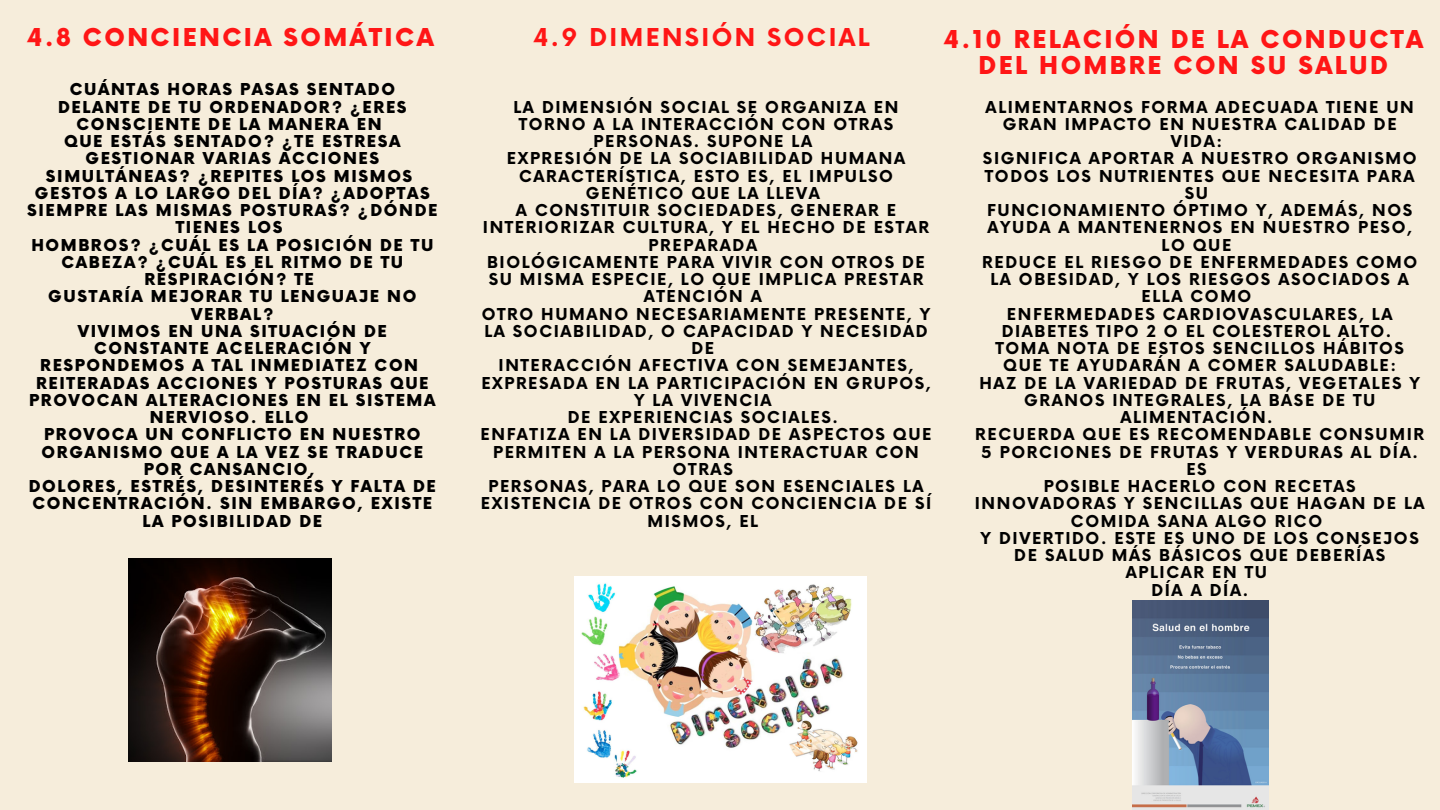
<style>
.page{position:relative;width:1440px;height:810px;background:#f6eddb}
.page>*{position:absolute;margin:0;border:0;box-sizing:border-box;transform-origin:0 0}
.t1{font:900 24px/26.2px "Now";letter-spacing:.1em;color:#ff1616;text-align:center}
.t2{font:700 24px "Now";letter-spacing:.1em;color:#ff1616}
.t3{font:700 16px/17.2px "Now";letter-spacing:.1em;color:#000;text-align:center}
.t4{font:900 16px/17.2px "Now";letter-spacing:.1em;color:#000;text-align:center}
</style>
<div class="page">
<img style="left:129px;top:559px;width:202px;height:202px">
<img style="left:574px;top:576px;width:292px;height:206px">
<img style="left:1133px;top:600px;width:136px;height:210px">
<h1 class="t1" style="left:27px;top:26px;width:408px">4.8 CONCIENCIA SOMÁTICA</h1>
<p class="t4" style="left:27px;top:82px;width:412px">CUÁNTAS HORAS PASAS SENTADO<br>DELANTE DE TU ORDENADOR? ¿ERES<br>CONSCIENTE DE LA MANERA EN<br>QUE ESTÁS SENTADO? ¿TE ESTRESA<br>GESTIONAR VARIAS ACCIONES<br>SIMULTÁNEAS? ¿REPITES LOS MISMOS<br>GESTOS A LO LARGO DEL DÍA? ¿ADOPTAS<br>SIEMPRE LAS MISMAS POSTURAS? ¿DÓNDE<br>TIENES LOS<br>HOMBROS? ¿CUÁL ES LA POSICIÓN DE TU<br>CABEZA? ¿CUÁL ES EL RITMO DE TU<br>RESPIRACIÓN? TE<br>GUSTARÍA MEJORAR TU LENGUAJE NO<br>VERBAL?<br>VIVIMOS EN UNA SITUACIÓN DE<br>CONSTANTE ACELERACIÓN Y<br>RESPONDEMOS A TAL INMEDIATEZ CON<br>REITERADAS ACCIONES Y POSTURAS QUE<br>PROVOCAN ALTERACIONES EN EL SISTEMA<br>NERVIOSO. ELLO<br>PROVOCA UN CONFLICTO EN NUESTRO<br>ORGANISMO QUE A LA VEZ SE TRADUCE<br>POR CANSANCIO,<br>DOLORES, ESTRÉS, DESINTERÉS Y FALTA DE<br>CONCENTRACIÓN. SIN EMBARGO, EXISTE<br>LA POSIBILIDAD DE</p>
<h1 class="t2" style="left:533px;top:25px;width:338px">4.9 DIMENSIÓN SOCIAL</h1>
<h1 class="t1" style="left:943px;top:27px;width:481px">4.10 RELACIÓN DE LA CONDUCTA<br>DEL HOMBRE CON SU SALUD</h1>
<p class="t3" style="left:975px;top:99px;width:451px">ALIMENTARNOS FORMA ADECUADA TIENE UN<br>GRAN IMPACTO EN NUESTRA CALIDAD DE<br>VIDA:<br>SIGNIFICA APORTAR A NUESTRO ORGANISMO<br>TODOS LOS NUTRIENTES QUE NECESITA PARA<br>SU<br>FUNCIONAMIENTO ÓPTIMO Y, ADEMÁS, NOS<br>AYUDA A MANTENERNOS EN NUESTRO PESO,<br>LO QUE<br>REDUCE EL RIESGO DE ENFERMEDADES COMO<br>LA OBESIDAD, Y LOS RIESGOS ASOCIADOS A<br>ELLA COMO<br>ENFERMEDADES CARDIOVASCULARES, LA<br>DIABETES TIPO 2 O EL COLESTEROL ALTO.<br>TOMA NOTA DE ESTOS SENCILLOS HÁBITOS<br>QUE TE AYUDARÁN A COMER SALUDABLE:<br>HAZ DE LA VARIEDAD DE FRUTAS, VEGETALES Y<br>GRANOS INTEGRALES, LA BASE DE TU<br>ALIMENTACIÓN.<br>RECUERDA QUE ES RECOMENDABLE CONSUMIR<br>5 PORCIONES DE FRUTAS Y VERDURAS AL DÍA.<br>ES<br>POSIBLE HACERLO CON RECETAS<br>INNOVADORAS Y SENCILLAS QUE HAGAN DE LA<br>COMIDA SANA ALGO RICO<br>Y DIVERTIDO. ESTE ES UNO DE LOS CONSEJOS<br>DE SALUD MÁS BÁSICOS QUE DEBERÍAS<br>APLICAR EN TU<br>DÍA A DÍA.</p>
<p class="t3" style="left:481px;top:99px;width:452px">LA DIMENSIÓN SOCIAL SE ORGANIZA EN<br>TORNO A LA INTERACCIÓN CON OTRAS<br>PERSONAS. SUPONE LA<br>EXPRESIÓN DE LA SOCIABILIDAD HUMANA<br>CARACTERÍSTICA, ESTO ES, EL IMPULSO<br>GENÉTICO QUE LA LLEVA<br>A CONSTITUIR SOCIEDADES, GENERAR E<br>INTERIORIZAR CULTURA, Y EL HECHO DE ESTAR<br>PREPARADA<br>BIOLÓGICAMENTE PARA VIVIR CON OTROS DE<br>SU MISMA ESPECIE, LO QUE IMPLICA PRESTAR<br>ATENCIÓN A<br>OTRO HUMANO NECESARIAMENTE PRESENTE, Y<br>LA SOCIABILIDAD, O CAPACIDAD Y NECESIDAD<br>DE<br>INTERACCIÓN AFECTIVA CON SEMEJANTES,<br>EXPRESADA EN LA PARTICIPACIÓN EN GRUPOS,<br>Y LA VIVENCIA<br>DE EXPERIENCIAS SOCIALES.<br>ENFATIZA EN LA DIVERSIDAD DE ASPECTOS QUE<br>PERMITEN A LA PERSONA INTERACTUAR CON<br>OTRAS<br>PERSONAS, PARA LO QUE SON ESENCIALES LA<br>EXISTENCIA DE OTROS CON CONCIENCIA DE SÍ<br>MISMOS, EL</p>
</div>
